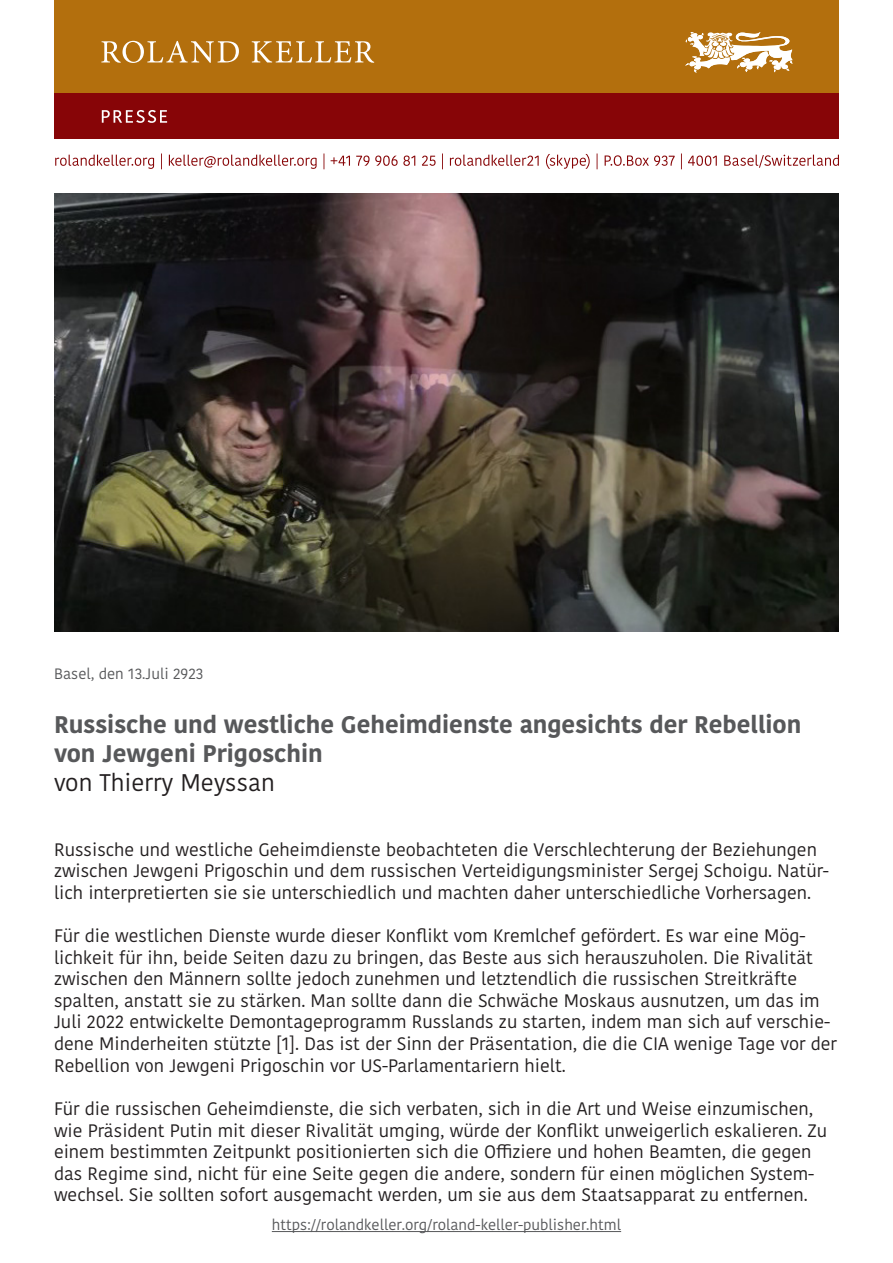
<style>
.page{position:relative;width:893px;height:1263px;background:#fff}
.page>*{position:absolute;margin:0;border:0;box-sizing:border-box;transform-origin:0 0}
.t1{font:700 24px/28.8px "Kohinoor Bangla";color:#57585a}
.t2{font:24px "Kohinoor Bangla";color:#231f20}
.t3{font:18px/21.6px "Kohinoor Bangla";color:#231f20}
.t4{font:15px "Kohinoor Bangla";color:#57585a}
</style>
<div class="page">
<div style="left:54px;top:92px;width:785px;height:47px;background:#870507"></div>
<div style="left:54px;top:0;width:785px;height:92px;background:#b36f0d"></div>
<svg style="left:102px;top:110px;width:65px;height:13px"></svg>
<svg style="left:685px;top:32px;width:108px;height:41px"></svg>
<svg style="left:101px;top:41px;width:273px;height:22px"></svg>
<svg style="left:55px;top:153px;width:784px;height:16px"></svg>
<hr style="left:272px;top:1231px;width:349px;height:1px;background:#57585a">
<img style="left:54px;top:193px;width:785px;height:438px">
<p class="t4" style="left:54px;top:662px;width:151px">Basel, den 13.Juli 2923</p>
<p class="t1" style="left:54px;top:709px;width:749px">Russische und westliche Geheimdienste angesichts der Rebellion von Jewgeni Prigoschin</p>
<p class="t2" style="left:54px;top:764px;width:222px">von Thierry Meyssan</p>
<p class="t3" style="left:54px;top:838px;width:776px">Russische und westliche Geheimdienste beobachteten die Verschlechterung der Beziehungen zwischen Jewgeni Prigoschin und dem russischen Verteidigungsminister Sergej Schoigu. Natür&shy;lich interpretierten sie sie unterschiedlich und machten daher unterschiedliche Vorhersagen.</p>
<p class="t3" style="left:54px;top:924px;width:785px">Für die westlichen Dienste wurde dieser Konflikt vom Kremlchef gefördert. Es war eine Mög&shy;lichkeit für ihn, beide Seiten dazu zu bringen, das Beste aus sich herauszuholen. Die Rivalität zwischen den Männern sollte jedoch zunehmen und letztendlich die russischen Streitkräfte spalten, anstatt sie zu stärken. Man sollte dann die Schwäche Moskaus ausnutzen, um das im Juli 2022 entwickelte Demontageprogramm Russlands zu starten, indem man sich auf verschie&shy;dene Minderheiten stützte [1]. Das ist der Sinn der Präsentation, die die CIA wenige Tage vor der Rebellion von Jewgeni Prigoschin vor US-Parlamentariern hielt.</p>
<p class="t3" style="left:54px;top:1097px;width:775px">Für die russischen Geheimdienste, die sich verbaten, sich in die Art und Weise einzumischen, wie Präsident Putin mit dieser Rivalität umging, würde der Konflikt unweigerlich eskalieren. Zu einem bestimmten Zeitpunkt positionierten sich die Offiziere und hohen Beamten, die gegen das Regime sind, nicht für eine Seite gegen die andere, sondern für einen möglichen System&shy;wechsel. Sie sollten sofort ausgemacht werden, um sie aus dem Staatsapparat zu entfernen.</p>
<p class="t4" style="left:272px;top:1213px;width:351px">https://rolandkeller.org/roland-keller-publisher.html</p>
</div>
